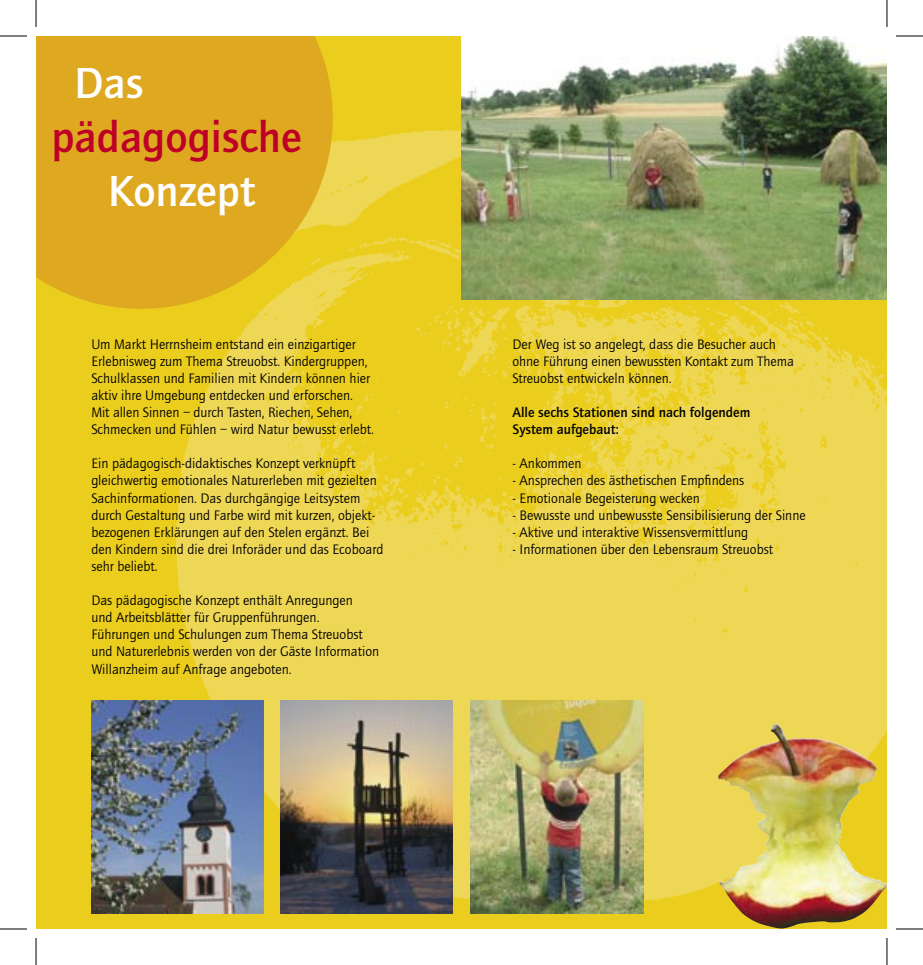
<style>
.page{position:relative;width:923px;height:965px;background:#fff}
.page>*{position:absolute;margin:0;border:0;box-sizing:border-box;transform-origin:0 0}
.t1{font:500 45px "Quay Sans";color:#be0027}
.t2{font:500 45px "Quay Sans";color:#fff}
.t3{font:14.25px/17.1px "Quay Sans";color:#000}
.t4{font:500 14.25px "Quay Sans";color:#000}
</style>
<div class="page">
<div style="left:36px;top:36px;width:850px;height:893px;background:#ebce1d"></div>
<img style="left:165px;top:129px;width:721px;height:800px">
<img style="left:718px;top:724px;width:159px;height:154px">
<img style="left:461px;top:36px;width:425px;height:264px">
<img style="left:91px;top:700px;width:173px;height:213px">
<img style="left:280px;top:700px;width:173px;height:213px">
<img style="left:471px;top:700px;width:172px;height:213px">
<svg style="left:36px;top:36px;width:297px;height:273px;background:#dfac22"></svg>
<svg style="left:36px;top:0;width:1px;height:27px"></svg>
<svg style="left:0;top:36px;width:27px;height:1px"></svg>
<svg style="left:886px;top:0;width:1px;height:27px"></svg>
<svg style="left:896px;top:36px;width:26px;height:1px"></svg>
<svg style="left:36px;top:938px;width:1px;height:27px"></svg>
<svg style="left:0;top:929px;width:27px;height:1px"></svg>
<svg style="left:886px;top:938px;width:1px;height:27px"></svg>
<svg style="left:896px;top:929px;width:26px;height:1px"></svg>
<p class="t2" style="left:74px;top:58px;width:71px">Das</p>
<p class="t1" style="left:52px;top:112px;width:252px">pädagogische</p>
<p class="t2" style="left:108px;top:166px;width:149px">Konzept</p>
<p class="t3" style="left:91px;top:336px;width:280px">Um Markt Herrnsheim entstand ein einzigartiger Erlebnisweg zum Thema Streuobst. Kindergruppen, Schulklassen und Familien mit Kindern können hier aktiv ihre Umgebung entdecken und erforschen.</p>
<p class="t3" style="left:91px;top:404px;width:284px">Mit allen Sinnen – durch Tasten, Riechen, Sehen,<br>Schmecken und Fühlen – wird Natur bewusst erlebt.</p>
<p class="t3" style="left:91px;top:455px;width:287px">Ein pädagogisch-didaktisches Konzept verknüpft gleichwertig emotionales Naturerleben mit gezielten Sachinformationen. Das durchgängige Leitsystem durch Gestaltung und Farbe wird mit kurzen, objekt&shy;bezogenen Erklärungen auf den Stelen ergänzt. Bei</p>
<p class="t3" style="left:91px;top:541px;width:293px">den Kindern sind die drei Inforäder und das Ecoboard sehr beliebt.</p>
<p class="t3" style="left:91px;top:592px;width:263px">Das pädagogische Konzept enthält Anregungen</p>
<p class="t3" style="left:91px;top:609px;width:229px">und Arbeitsblätter für Gruppenführungen.</p>
<p class="t3" style="left:91px;top:626px;width:273px">Führungen und Schulungen zum Thema Streuobst</p>
<p class="t3" style="left:91px;top:643px;width:289px">und Naturerlebnis werden von der Gäste Information<br>Willanzheim auf Anfrage angeboten.</p>
<p class="t3" style="left:512px;top:336px;width:265px">Der Weg ist so angelegt, dass die Besucher auch</p>
<p class="t3" style="left:512px;top:353px;width:283px">ohne Führung einen bewussten Kontakt zum Thema<br>Streuobst entwickeln können.</p>
<p class="t4" style="left:512px;top:404px;width:239px">Alle sechs Stationen sind nach folgendem</p>
<p class="t4" style="left:512px;top:421px;width:108px">System aufgebaut:</p>
<p class="t3" style="left:512px;top:455px;width:70px">- Ankommen</p>
<p class="t3" style="left:512px;top:472px;width:233px">- Ansprechen des ästhetischen Empfindens</p>
<p class="t3" style="left:512px;top:489px;width:189px">- Emotionale Begeisterung wecken</p>
<p class="t3" style="left:512px;top:507px;width:294px">- Bewusste und unbewusste Sensibilisierung der Sinne</p>
<p class="t3" style="left:512px;top:524px;width:237px">- Aktive und interaktive Wissensvermittlung</p>
<p class="t3" style="left:512px;top:541px;width:262px">- Informationen über den Lebensraum Streuobst</p>
</div>
